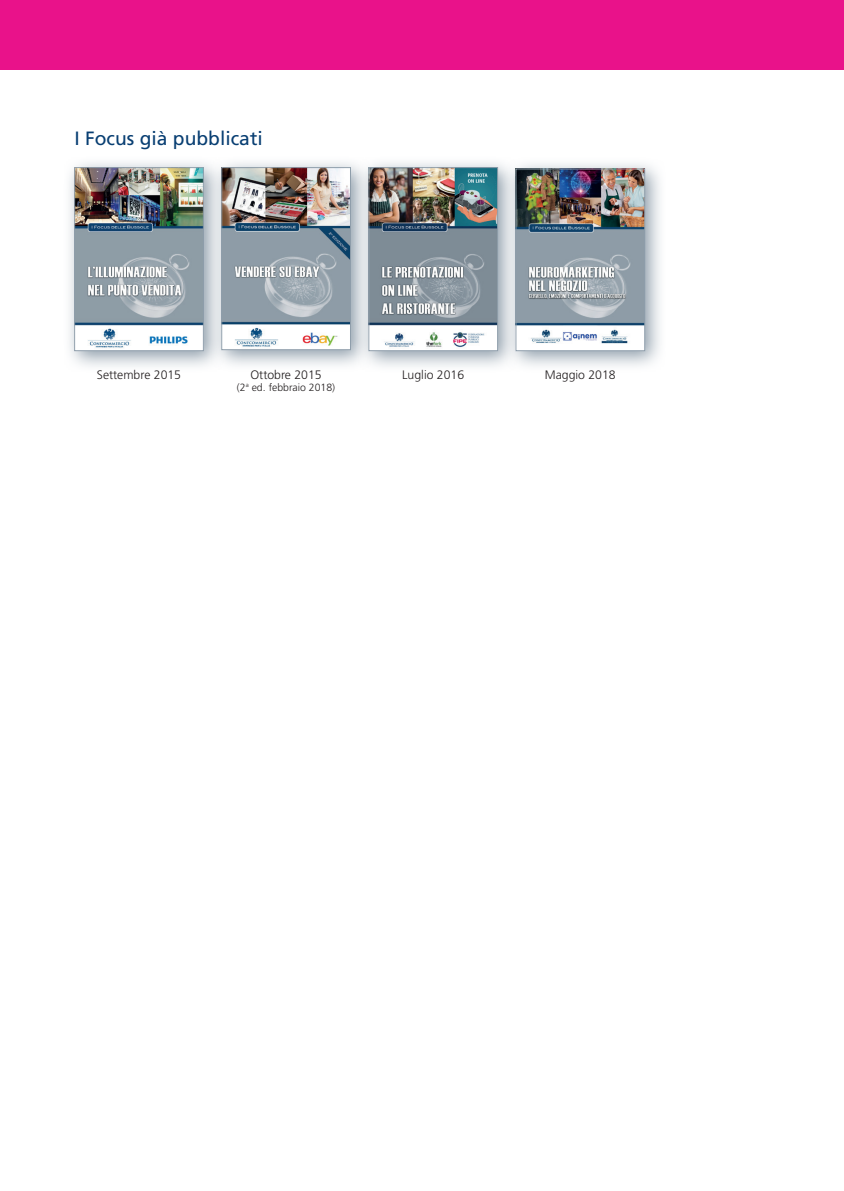
<style>
.page{position:relative;width:844px;height:1191px;background:#fff}
.page>*{position:absolute;margin:0;border:0;box-sizing:border-box;transform-origin:0 0}
.t1{font:19.25px "Frutiger LT Std";color:#083e72}
.t2{font:300 12.25px "Frutiger LT Std";color:#231f20}
.t3{font:300 10.5px "Frutiger LT Std";color:#231f20}
</style>
<div class="page">
<div style="left:0;top:0;width:843px;height:69px;background:#e9128a"></div>
<svg style="left:69px;top:162px;width:141px;height:205px"></svg>
<img style="left:76px;top:169px;width:125px;height:180px">
<div style="left:74px;top:167px;width:129px;height:184px;border:1px solid #8f9eab"></div>
<svg style="left:210px;top:162px;width:147px;height:204px;background:#d5dbdf"></svg>
<img style="left:223px;top:169px;width:125px;height:179px">
<div style="left:221px;top:167px;width:129px;height:183px;border:1px solid #8f9eab"></div>
<svg style="left:357px;top:162px;width:147px;height:205px;background:#d5dadf"></svg>
<img style="left:370px;top:169px;width:125px;height:180px">
<div style="left:368px;top:167px;width:129px;height:184px;border:1px solid #8f9eab"></div>
<svg style="left:504px;top:163px;width:156px;height:204px"></svg>
<img style="left:517px;top:171px;width:125px;height:178px">
<div style="left:515px;top:169px;width:129px;height:182px;border:1px solid #8f9eab"></div>
<h1 class="t1" style="left:74px;top:127px;width:190px">I Focus già pubblicati</h1>
<p class="t2" style="left:97px;top:368px;width:86px">Settembre 2015</p>
<p class="t2" style="left:250px;top:368px;width:73px">Ottobre 2015</p>
<p class="t3" style="left:237px;top:381px;width:100px">(2<sup>a</sup> ed. febbraio 2018)</p>
<p class="t2" style="left:402px;top:368px;width:63px">Luglio 2016</p>
<p class="t2" style="left:544px;top:368px;width:72px">Maggio 2018</p>
</div>
